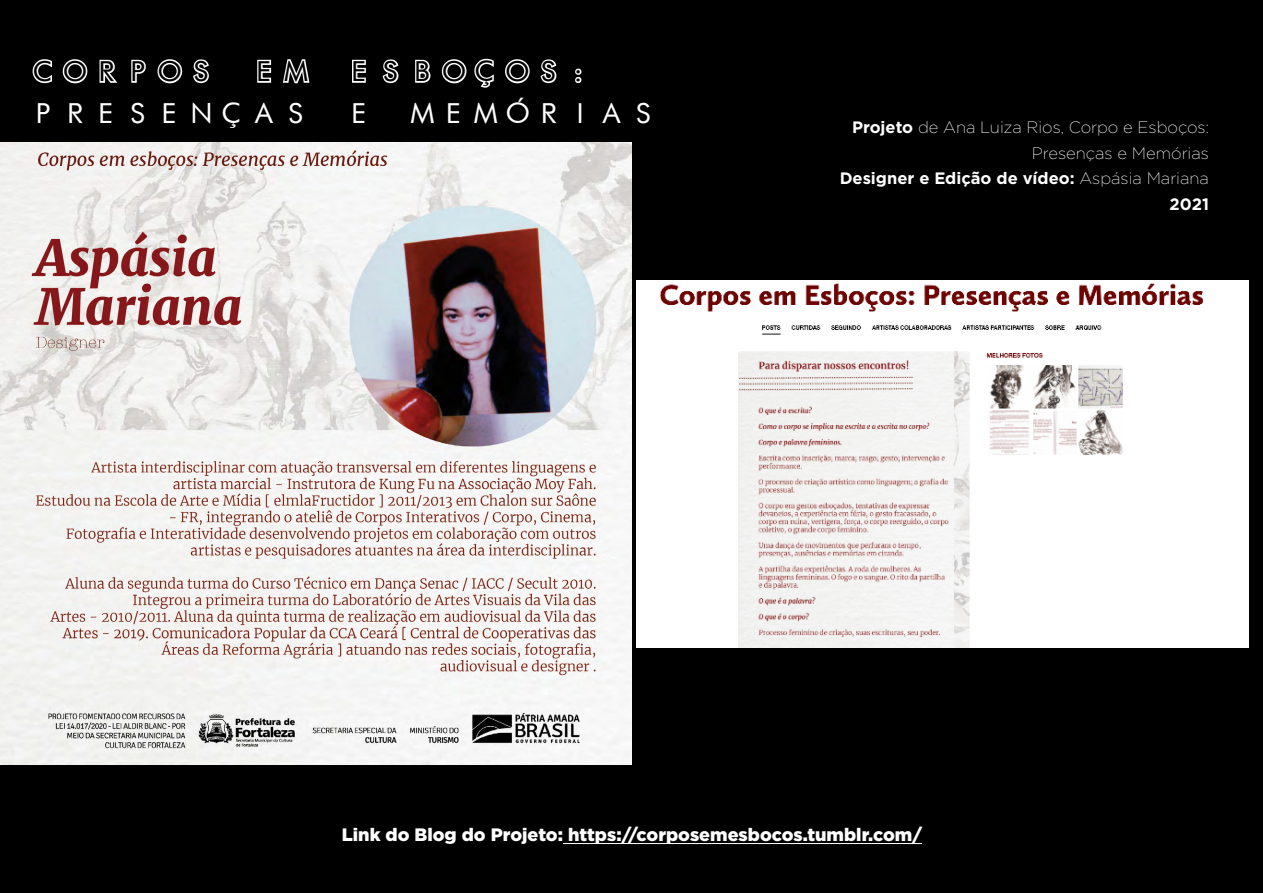
<style>
.page{position:relative;width:1263px;height:893px;background:#000}
.page>*{position:absolute;margin:0;border:0;box-sizing:border-box;transform-origin:0 0}
.t1{font:27px "Futurist Fixed Width";letter-spacing:.17em;color:#fff}
.t2{font:27px "Futurist Fixed Width";letter-spacing:.17em;color:#000}
.t3{font:900 18px "Gotham";color:#fff}
.t4{font:200 16.5px/25.5px "Gotham";color:#fff;text-align:right}
.s1{font-weight:700}
</style>
<div class="page">
<img style="left:0;top:142px;width:632px;height:622px">
<img style="left:636px;top:280px;width:612px;height:368px">
<hr style="left:563px;top:843px;width:359px;height:1px;background:#fff">
<svg style="left:32px;top:59px;width:20px;height:25px"></svg>
<svg style="left:62px;top:59px;width:26px;height:25px"></svg>
<svg style="left:99px;top:59px;width:19px;height:24px"></svg>
<svg style="left:131px;top:59px;width:15px;height:24px"></svg>
<svg style="left:157px;top:59px;width:26px;height:25px"></svg>
<svg style="left:193px;top:59px;width:16px;height:25px"></svg>
<svg style="left:257px;top:59px;width:15px;height:24px"></svg>
<svg style="left:283px;top:59px;width:27px;height:25px"></svg>
<svg style="left:352px;top:59px;width:14px;height:24px"></svg>
<svg style="left:382px;top:59px;width:17px;height:25px"></svg>
<svg style="left:540px;top:59px;width:17px;height:25px"></svg>
<svg style="left:575px;top:68px;width:7px;height:16px"></svg>
<svg style="left:415px;top:58px;width:115px;height:30px"></svg>
<h1 class="t2" style="left:30px;top:54px;width:186px">CORPOS</h1>
<h1 class="t2" style="left:251px;top:54px;width:60px">EM</h1>
<h1 class="t2" style="left:346px;top:54px;width:250px">ESBOÇOS:</h1>
<h1 class="t1" style="left:30px;top:96px;width:281px">PRESENÇAS</h1>
<h1 class="t1" style="left:346px;top:96px;width:28px">E</h1>
<h1 class="t1" style="left:409px;top:96px;width:250px">MEMÓRIAS</h1>
<p class="t4" style="left:840px;top:114px;width:371px"><span class="s1">Projeto</span> de Ana Luiza Rios, Corpo e Esboços:<br>Presenças e Memórias<br><span class="s1">Designer e Edição de vídeo:</span> Aspásia Mariana<br><span class="s1">2021</span></p>
<p class="t3" style="left:342px;top:824px;width:582px">Link do Blog do Projeto: https://corposemesbocos.tumblr.com/</p>
</div>
